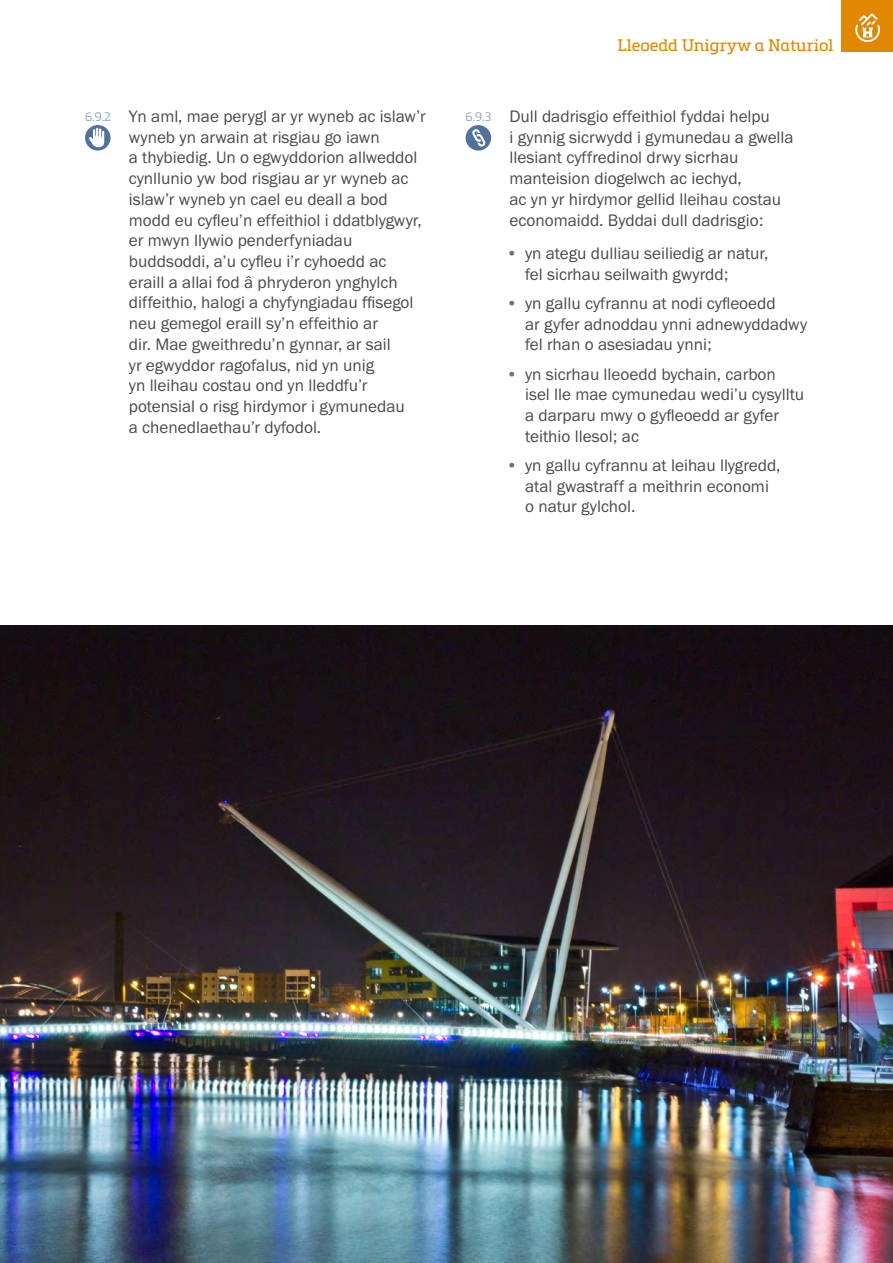
<style>
.page{position:relative;width:893px;height:1263px;background:#fff}
.page>*{position:absolute;margin:0;border:0;box-sizing:border-box;transform-origin:0 0}
.NEWSTYLE_Body_text_3mm_black{font:17.25px/20.7px "Franklin Gothic URW Boo";color:#4a4a49}
.NEW_STYLE_Bullets_2mm__Black{font:17.25px/20.7px "Franklin Gothic URW Boo";color:#4a4a49}
.t1{font:16.5px "Metronic Slab Pro";color:#e18800}
.s1{font-family:"Metronic Slab Pro";font-weight:300;font-size:12px;color:#8797b7}
.s2{color:#706f6f}
</style>
<div class="page">
<svg style="left:85px;top:125px;width:26px;height:26px"></svg>
<svg style="left:466px;top:125px;width:25px;height:26px"></svg>
<img style="left:0;top:625px;width:893px;height:638px">
<div style="left:842px;top:0;width:51px;height:51px;background:#e18800"></div>
<svg style="left:855px;top:13px;width:25px;height:29px"></svg>
<p class="t1" style="left:618px;top:33px;width:217px">Lleoedd Unigryw a Naturiol</p>
<p class="NEWSTYLE_Body_text_3mm_black" style="left:129px;top:106px;width:298px;text-indent:-44px"><span class="s1">6.9.2</span> Yn aml, mae perygl ar yr wyneb ac islaw’r wyneb yn arwain at risgiau go iawn<br>a thybiedig. Un o egwyddorion allweddol cynllunio yw bod risgiau ar yr wyneb ac islaw’r wyneb yn cael eu deall a bod modd eu cyfleu’n effeithiol i ddatblygwyr, er mwyn llywio penderfyniadau buddsoddi, a’u cyfleu i’r cyhoedd ac eraill a allai fod â phryderon ynghylch diffeithio, halogi a chyfyngiadau ffisegol neu gemegol eraill sy’n effeithio ar<br>dir. Mae gweithredu’n gynnar, ar sail<br>yr egwyddor ragofalus, nid yn unig<br>yn lleihau costau ond yn lleddfu’r potensial o risg hirdymor i gymunedau<br>a chenedlaethau’r dyfodol.</p>
<p class="NEWSTYLE_Body_text_3mm_black" style="left:509px;top:106px;width:286px;text-indent:-44px"><span class="s1">6.9.3</span> Dull dadrisgio effeithiol fyddai helpu<br>i gynnig sicrwydd i gymunedau a gwella llesiant cyffredinol drwy sicrhau manteision diogelwch ac iechyd,<br>ac yn yr hirdymor gellid lleihau costau economaidd. Byddai dull dadrisgio:</p>
<p class="NEW_STYLE_Bullets_2mm__Black" style="left:525px;top:243px;width:245px;text-indent:-19px"><span class="s2">•</span> yn ategu dulliau seiliedig ar natur, fel sicrhau seilwaith gwyrdd;</p>
<p class="NEW_STYLE_Bullets_2mm__Black" style="left:525px;top:293px;width:284px;text-indent:-19px"><span class="s2">•</span> yn gallu cyfrannu at nodi cyfleoedd<br>ar gyfer adnoddau ynni adnewyddadwy fel rhan o asesiadau ynni;</p>
<p class="NEW_STYLE_Bullets_2mm__Black" style="left:525px;top:363px;width:280px;text-indent:-19px"><span class="s2">•</span> yn sicrhau lleoedd bychain, carbon isel lle mae cymunedau wedi’u cysylltu a darparu mwy o gyfleoedd ar gyfer teithio llesol; ac</p>
<p class="NEW_STYLE_Bullets_2mm__Black" style="left:525px;top:454px;width:257px;text-indent:-19px"><span class="s2">•</span> yn gallu cyfrannu at leihau llygredd, atal gwastraff a meithrin economi o natur gylchol.</p>
</div>
